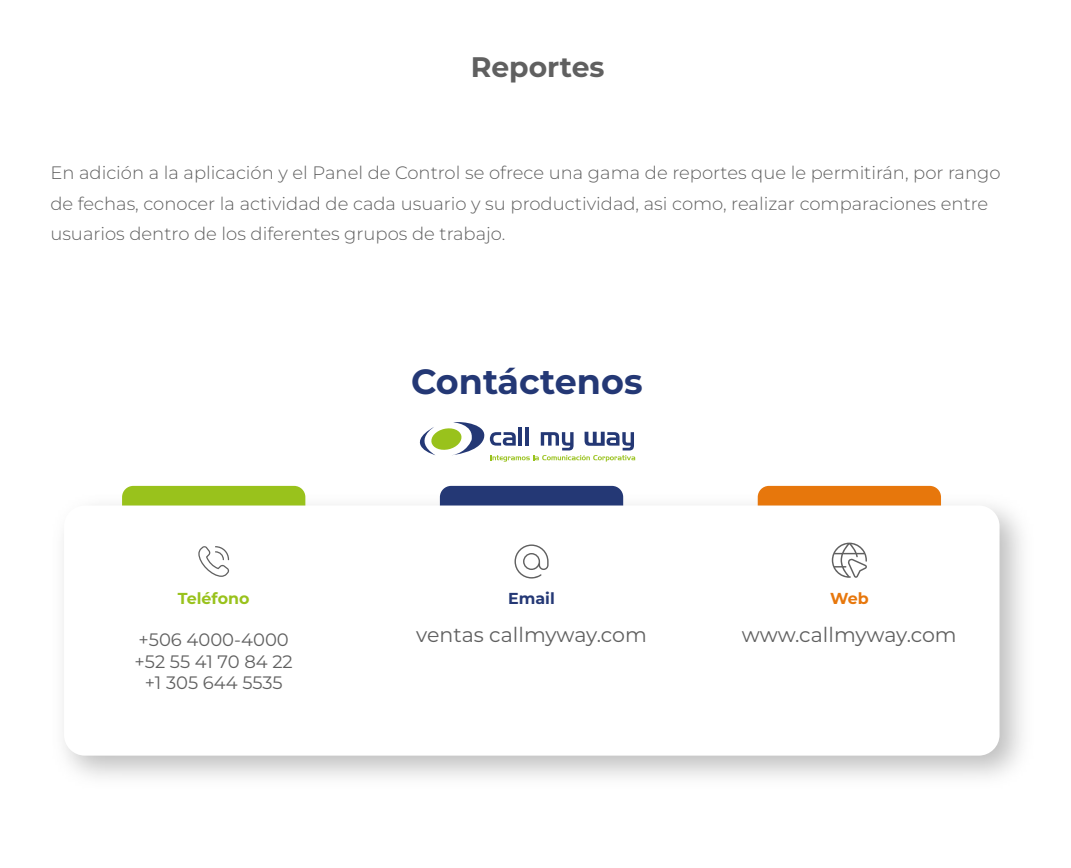
<style>
.page{position:relative;width:1071px;height:868px;background:#fff}
.page>*{position:absolute;margin:0;border:0;box-sizing:border-box;transform-origin:0 0}
.t1{font:700 35px "Montserrat";color:#243875}
.t2{font:700 28.18px "Montserrat";color:#606060}
.t3{font:20.47px "Montserrat";color:#606060}
.t4{font:300 18.03px/30.8px "Montserrat";color:#606060}
.t5{font:18.03px/21.5px "Montserrat";color:#606060;text-align:center}
.t6{font:700 15.92px "Montserrat";color:#99c21c}
.t7{font:700 15.92px "Montserrat";color:#243875}
.t8{font:700 15.92px "Montserrat";color:#e7770c}
</style>
<div class="page">
<svg style="left:419px;top:422px;width:216px;height:40px"></svg>
<svg style="left:122px;top:486px;width:183px;height:20px;background:#9cc424"></svg>
<svg style="left:198px;top:546px;width:31px;height:31px"></svg>
<div style="left:440px;top:486px;width:183px;height:20px;background:#243875"></div>
<svg style="left:515px;top:544px;width:34px;height:35px"></svg>
<div style="left:758px;top:486px;width:183px;height:20px;background:#e7770c"></div>
<svg style="left:832px;top:543px;width:35px;height:35px"></svg>
<h2 class="t2" style="left:471px;top:47px;width:135px">Reportes</h2>
<p class="t4" style="left:50px;top:158px;width:952px">En adición a la aplicación y el Panel de Control se ofrece una gama de reportes que le permitirán, por rango de fechas, conocer la actividad de cada usuario y su productividad, asi como, realizar comparaciones entre usuarios dentro de los diferentes grupos de trabajo.</p>
<p class="t6" style="left:178px;top:587px;width:73px">Teléfono</p>
<p class="t5" style="left:135px;top:628px;width:160px">+506 4000-4000 +52 55 41 70 84 22 +1 305 644 5535</p>
<h1 class="t1" style="left:411px;top:356px;width:233px">Contáctenos</h1>
<p class="t7" style="left:508px;top:587px;width:48px">Email</p>
<p class="t3" style="left:416px;top:621px;width:232px">ventas callmyway.com</p>
<p class="t8" style="left:830px;top:587px;width:40px">Web</p>
<p class="t3" style="left:742px;top:621px;width:216px">www.callmyway.com</p>
</div>
